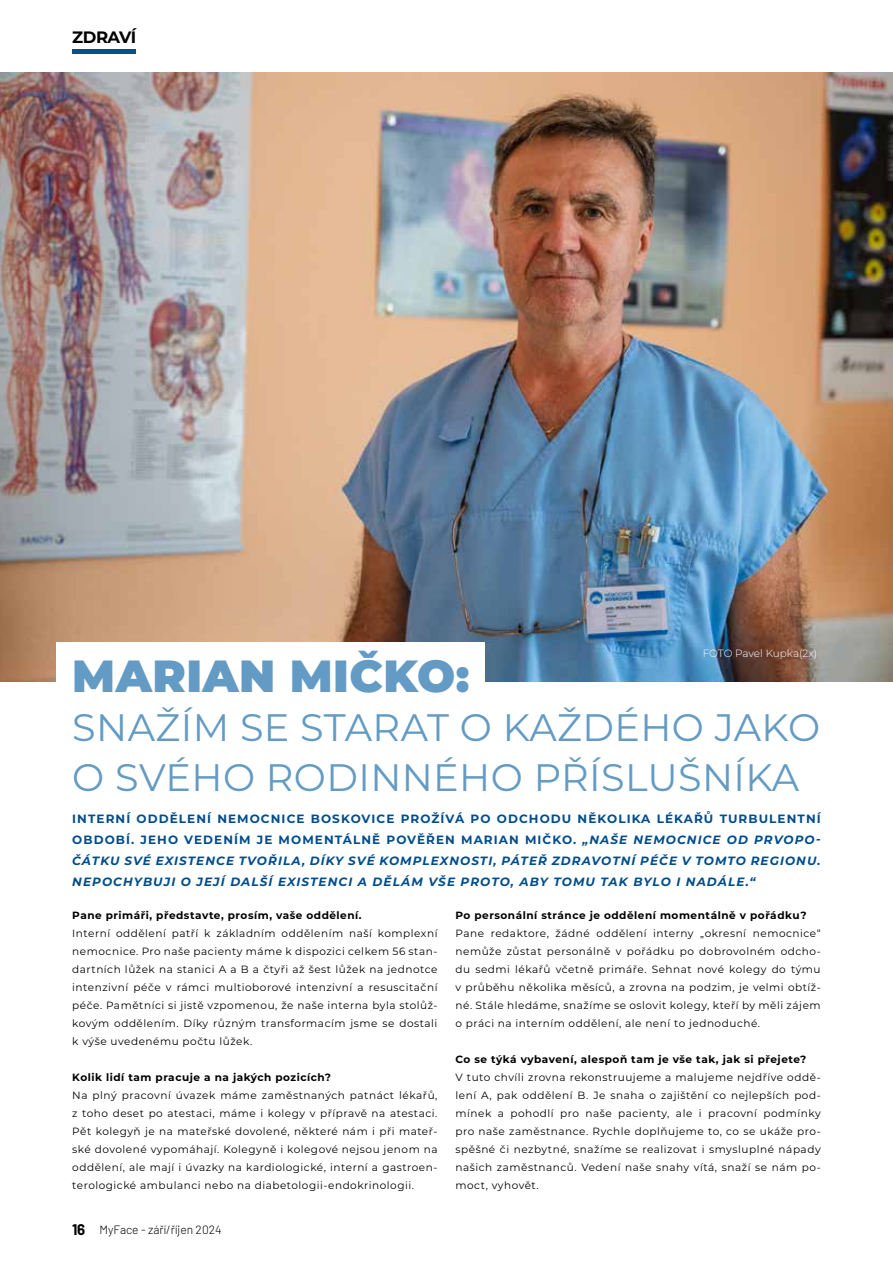
<style>
.page{position:relative;width:893px;height:1263px;background:#fff}
.page>*{position:absolute;margin:0;border:0;box-sizing:border-box;transform-origin:0 0}
.t1{font:900 45px "Montserrat";letter-spacing:.01em;color:#639bc4}
.t2{font:38.25px/49.5px "Montserrat";letter-spacing:.01em;color:#639bc4}
.t3{font:700 16.5px "Montserrat";letter-spacing:-.03em;color:#000}
.t4{font:italic 700 12px/21px "Montserrat";letter-spacing:.09em;color:#004d8d;text-align:justify}
.t5{font:300 12px "Barlow";color:#000}
.t6{font:10.5px/18px "Montserrat";letter-spacing:.05em;color:#000;text-align:justify}
.t7{font:700 10.5px "Montserrat";letter-spacing:.05em;color:#000}
.t8{font:300 10.5px "Montserrat";letter-spacing:-.01em;color:#fff}
.s1{font-style:normal}
.s2{font-weight:700;font-size:15px}
</style>
<div class="page">
<img style="left:0;top:72px;width:893px;height:610px">
<hr style="left:72px;top:50px;width:64px;height:4px;background:#00518c">
<div style="left:57px;top:642px;width:428px;height:61px;background:#fff"></div>
<h3 class="t3" style="left:72px;top:25px;width:65px">ZDRAVÍ</h3>
<p class="t8" style="left:703px;top:646px;width:116px">FOTO Pavel Kupka(2x)</p>
<h1 class="t1" style="left:72px;top:642px;width:399px">MARIAN MIČKO:</h1>
<h2 class="t2" style="left:72px;top:701px;width:749px">SNAŽÍM SE STARAT O KAŽDÉHO JAKO<br>O SVÉHO RODINNÉHO PŘÍSLUŠNÍKA</h2>
<p class="t4" style="left:72px;top:808px;width:750px"><span class="s1">INTERNÍ ODDĚLENÍ NEMOCNICE BOSKOVICE PROŽÍVÁ PO ODCHODU NĚKOLIKA LÉKAŘŮ TURBULENTNÍ OBDOBÍ. JEHO VEDENÍM JE MOMENTÁLNĚ POVĚŘEN MARIAN MIČKO.</span> „NAŠE NEMOCNICE OD PRVOPO-ČÁTKU SVÉ EXISTENCE TVOŘILA, DÍKY SVÉ KOMPLEXNOSTI, PÁTEŘ ZDRAVOTNÍ PÉČE V TOMTO REGIONU.<br>NEPOCHYBUJI O JEJÍ DALŠÍ EXISTENCI A DĚLÁM VŠE PROTO, ABY TOMU TAK BYLO I NADÁLE.“</p>
<p class="t7" style="left:72px;top:908px;width:291px">Pane primáři, představte, prosím, vaše oddělení.</p>
<p class="t6" style="left:72px;top:924px;width:367px">Interní oddělení patří k základním oddělením naší komplexní nemocnice. Pro naše pacienty máme k dispozici celkem 56 stan&shy;dartních lůžek na stanici A a B a čtyři až šest lůžek na jednotce intenzivní péče v rámci multioborové intenzivní a resuscitační péče. Pamětníci si jistě vzpomenou, že naše interna byla stolůž&shy;kovým oddělením. Díky různým transformacím jsme se dostali k výše uvedenému počtu lůžek.</p>
<p class="t7" style="left:72px;top:1070px;width:260px">Kolik lidí tam pracuje a na jakých pozicích?</p>
<p class="t6" style="left:72px;top:1086px;width:367px">Na plný pracovní úvazek máme zaměstnaných patnáct lékařů, z toho deset po atestaci, máme i kolegy v přípravě na atestaci.<br>Pět kolegyň je na mateřské dovolené, některé nám i při mateř&shy;ské dovolené vypomáhají. Kolegyně i kolegové nejsou jenom na oddělení, ale mají i úvazky na kardiologické, interní a gastroen&shy;terologické ambulanci nebo na diabetologii-endokrinologii.</p>
<p class="t5" style="left:72px;top:1221px;width:151px"><span class="s2">16</span> MyFace - září/říjen 2024</p>
<p class="t7" style="left:455px;top:908px;width:353px">Po personální stránce je oddělení momentálně v pořádku?</p>
<p class="t6" style="left:455px;top:924px;width:367px">Pane redaktore, žádné oddělení interny „okresní nemocnice“ nemůže zůstat personálně v pořádku po dobrovolném odcho&shy;du sedmi lékařů včetně primáře. Sehnat nové kolegy do týmu v průběhu několika měsíců, a zrovna na podzim, je velmi obtíž&shy;né. Stále hledáme, snažíme se oslovit kolegy, kteří by měli zájem o práci na interním oddělení, ale není to jednoduché.</p>
<p class="t7" style="left:455px;top:1052px;width:352px">Co se týká vybavení, alespoň tam je vše tak, jak si přejete?</p>
<p class="t6" style="left:455px;top:1068px;width:367px">V tuto chvíli zrovna rekonstruujeme a malujeme nejdříve oddě&shy;lení A, pak oddělení B. Je snaha o zajištění co nejlepších pod&shy;mínek a pohodlí pro naše pacienty, ale i pracovní podmínky pro naše zaměstnance. Rychle doplňujeme to, co se ukáže pro&shy;spěšné či nezbytné, snažíme se realizovat i smysluplné nápady našich zaměstnanců. Vedení naše snahy vítá, snaží se nám po&shy;moct, vyhovět.</p>
</div>
